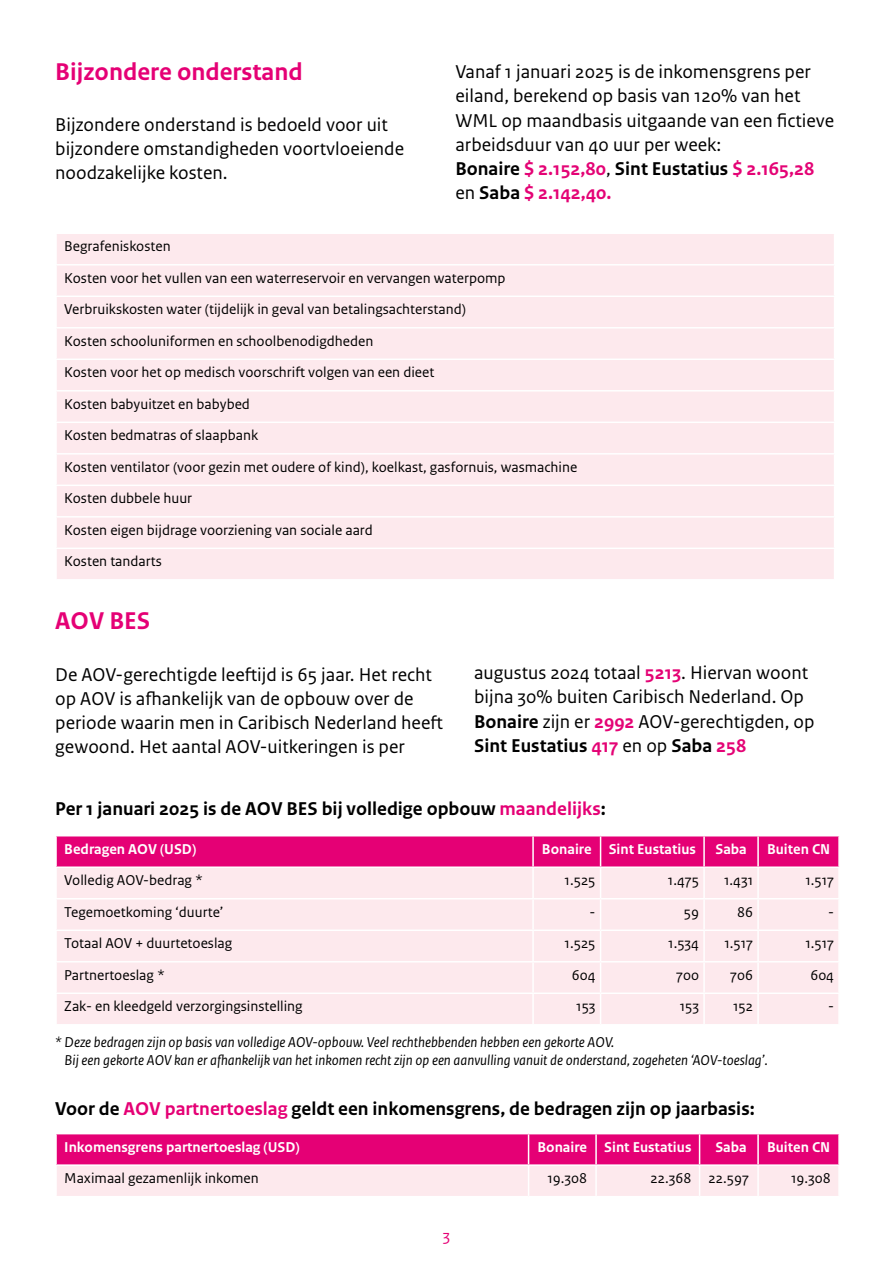
<style>
.page{position:relative;width:893px;height:1263px;background:#fff}
.page>*{position:absolute;margin:0;border:0;box-sizing:border-box;transform-origin:0 0}
.t1{font:700 25.5px "Rijksoverheid Sans Text";color:#e50075}
.t2{font:19.5px/24.2px "Rijksoverheid Sans Text";color:#000}
.t3{font:700 19.5px "Rijksoverheid Sans Text";color:#000}
.t4{font:16.5px "Rijksoverheid Sans Text";color:#e50075}
.t5{font:15px/31.5px "Rijksoverheid Sans Text";color:#000}
.t6{font:italic 15px/18px "Rijksoverheid Sans Text";color:#000}
.t7{font:700 15px "Rijksoverheid Sans Text";color:#fff}
.s1{font-weight:700}
.s2{font-weight:700;color:#e40375}
.s3{color:#e50075}
</style>
<div class="page">
<div style="left:57px;top:234px;width:777px;height:345px;background:#fde9ed"></div>
<hr style="left:55px;top:264px;width:780px;height:1px;background:#fff">
<hr style="left:55px;top:295px;width:780px;height:2px;background:#fff">
<hr style="left:55px;top:327px;width:780px;height:1px;background:#fff">
<hr style="left:55px;top:358px;width:780px;height:2px;background:#fff">
<hr style="left:55px;top:390px;width:780px;height:1px;background:#fff">
<hr style="left:55px;top:421px;width:780px;height:2px;background:#fff">
<hr style="left:55px;top:453px;width:780px;height:1px;background:#fff">
<hr style="left:55px;top:484px;width:780px;height:2px;background:#fff">
<hr style="left:55px;top:516px;width:780px;height:1px;background:#fff">
<hr style="left:55px;top:547px;width:780px;height:2px;background:#fff">
<div style="left:57px;top:836px;width:781px;height:30px;background:#e50075"></div>
<div style="left:57px;top:868px;width:781px;height:156px;background:#fde9ed"></div>
<hr style="left:532px;top:836px;width:2px;height:30px;background:#fff">
<hr style="left:600px;top:836px;width:1px;height:30px;background:#fff">
<hr style="left:703px;top:836px;width:2px;height:30px;background:#fff">
<hr style="left:757px;top:836px;width:2px;height:30px;background:#fff">
<hr style="left:532px;top:868px;width:2px;height:30px;background:#fff">
<hr style="left:600px;top:868px;width:1px;height:30px;background:#fff">
<hr style="left:703px;top:868px;width:2px;height:30px;background:#fff">
<hr style="left:757px;top:868px;width:2px;height:30px;background:#fff">
<hr style="left:55px;top:898px;width:478px;height:1px;background:#fff">
<hr style="left:533px;top:898px;width:68px;height:1px;background:#fff">
<hr style="left:532px;top:899px;width:2px;height:30px;background:#fff">
<hr style="left:601px;top:898px;width:103px;height:1px;background:#fff">
<hr style="left:600px;top:899px;width:1px;height:30px;background:#fff">
<hr style="left:704px;top:898px;width:54px;height:1px;background:#fff">
<hr style="left:703px;top:899px;width:2px;height:30px;background:#fff">
<hr style="left:758px;top:898px;width:82px;height:1px;background:#fff">
<hr style="left:757px;top:899px;width:2px;height:30px;background:#fff">
<hr style="left:55px;top:929px;width:478px;height:2px;background:#fff">
<hr style="left:533px;top:929px;width:68px;height:2px;background:#fff">
<hr style="left:532px;top:931px;width:2px;height:30px;background:#fff">
<hr style="left:601px;top:929px;width:103px;height:2px;background:#fff">
<hr style="left:600px;top:931px;width:1px;height:30px;background:#fff">
<hr style="left:704px;top:929px;width:54px;height:2px;background:#fff">
<hr style="left:703px;top:931px;width:2px;height:30px;background:#fff">
<hr style="left:758px;top:929px;width:82px;height:2px;background:#fff">
<hr style="left:757px;top:931px;width:2px;height:30px;background:#fff">
<hr style="left:55px;top:961px;width:478px;height:1px;background:#fff">
<hr style="left:533px;top:961px;width:68px;height:1px;background:#fff">
<hr style="left:532px;top:962px;width:2px;height:30px;background:#fff">
<hr style="left:601px;top:961px;width:103px;height:1px;background:#fff">
<hr style="left:600px;top:962px;width:1px;height:30px;background:#fff">
<hr style="left:704px;top:961px;width:54px;height:1px;background:#fff">
<hr style="left:703px;top:962px;width:2px;height:30px;background:#fff">
<hr style="left:758px;top:961px;width:82px;height:1px;background:#fff">
<hr style="left:757px;top:962px;width:2px;height:30px;background:#fff">
<hr style="left:55px;top:992px;width:478px;height:2px;background:#fff">
<hr style="left:533px;top:992px;width:68px;height:2px;background:#fff">
<hr style="left:532px;top:994px;width:2px;height:30px;background:#fff">
<hr style="left:601px;top:992px;width:103px;height:2px;background:#fff">
<hr style="left:600px;top:994px;width:1px;height:30px;background:#fff">
<hr style="left:704px;top:992px;width:54px;height:2px;background:#fff">
<hr style="left:703px;top:994px;width:2px;height:30px;background:#fff">
<hr style="left:758px;top:992px;width:82px;height:2px;background:#fff">
<hr style="left:757px;top:994px;width:2px;height:30px;background:#fff">
<svg style="left:57px;top:1134px;width:781px;height:62px;background:#f176b2"></svg>
<hr style="left:528px;top:1134px;width:1px;height:30px;background:#fff">
<hr style="left:595px;top:1134px;width:2px;height:30px;background:#fff">
<hr style="left:699px;top:1134px;width:1px;height:30px;background:#fff">
<hr style="left:757px;top:1134px;width:2px;height:30px;background:#fff">
<hr style="left:55px;top:1164px;width:474px;height:2px;background:#fff">
<hr style="left:529px;top:1164px;width:67px;height:2px;background:#fff">
<hr style="left:528px;top:1166px;width:1px;height:30px;background:#fff">
<hr style="left:596px;top:1164px;width:104px;height:2px;background:#fff">
<hr style="left:595px;top:1166px;width:2px;height:30px;background:#fff">
<hr style="left:700px;top:1164px;width:58px;height:2px;background:#fff">
<hr style="left:699px;top:1166px;width:1px;height:30px;background:#fff">
<hr style="left:758px;top:1164px;width:82px;height:2px;background:#fff">
<hr style="left:757px;top:1166px;width:2px;height:30px;background:#fff">
<h1 class="t1" style="left:55px;top:57px;width:249px">Bijzondere onderstand</h1>
<h2 class="t2" style="left:55px;top:113px;width:350px">Bijzondere onderstand is bedoeld voor uit bijzondere omstandigheden voortvloeiende noodzakelijke kosten.</h2>
<h2 class="t2" style="left:455px;top:60px;width:380px">Vanaf 1 januari 2025 is de inkomensgrens per eiland, berekend op basis van 120% van het WML op maandbasis uitgaande van een fictieve arbeidsduur van 40 uur per week:<br><span class="s1">Bonaire</span> <span class="s2">$ 2.152,80</span>, <span class="s1">Sint Eustatius</span> <span class="s2">$ 2.165,28 </span>en <span class="s1">Saba</span> <span class="s2">$ 2.142,40.</span></h2>
<p class="t5" style="left:64px;top:231px;width:515px">Begrafeniskosten<br>Kosten voor het vullen van een waterreservoir en vervangen waterpomp Verbruikskosten water (tijdelijk in geval van betalingsachterstand)<br>Kosten schooluniformen en schoolbenodigdheden<br>Kosten voor het op medisch voorschrift volgen van een dieet<br>Kosten babyuitzet en babybed<br>Kosten bedmatras of slaapbank<br>Kosten ventilator (voor gezin met oudere of kind), koelkast, gasfornuis, wasmachine Kosten dubbele huur<br>Kosten eigen bijdrage voorziening van sociale aard<br>Kosten tandarts</p>
<h1 class="t1" style="left:55px;top:607px;width:96px">AOV BES</h1>
<h2 class="t2" style="left:55px;top:662px;width:389px">De AOV-gerechtigde leeftijd is 65 jaar. Het recht op AOV is afhankelijk van de opbouw over de periode waarin men in Caribisch Nederland heeft gewoond. Het aantal AOV-uitkeringen is per</h2>
<h2 class="t2" style="left:474px;top:661px;width:342px">augustus 2024 totaal <span class="s2">5213</span>. Hiervan woont bijna 30% buiten Caribisch Nederland. Op <span class="s1">Bonaire</span> zijn er <span class="s2">2992</span> AOV-gerechtigden, op <span class="s1">Sint Eustatius</span> <span class="s2">417</span> en op <span class="s1">Saba</span> <span class="s2">258</span></h2>
<h2 class="t3" style="left:55px;top:798px;width:552px">Per 1 januari 2025 is de AOV BES bij volledige opbouw <span class="s3">maandelijks</span>:</h2>
<p class="t7" style="left:64px;top:840px;width:133px">Bedragen AOV (USD)</p>
<p class="t7" style="left:542px;top:840px;width:155px">Bonaire Sint Eustatius</p>
<p class="t7" style="left:715px;top:840px;width:33px">Saba</p>
<p class="t7" style="left:767px;top:840px;width:65px">Buiten CN</p>
<p class="t5" style="left:64px;top:865px;width:140px">Volledig AOV-bedrag *</p>
<p class="t5" style="left:565px;top:865px;width:32px">1.525</p>
<p class="t5" style="left:668px;top:865px;width:33px">1.475</p>
<p class="t5" style="left:724px;top:865px;width:31px">1.431</p>
<p class="t5" style="left:805px;top:865px;width:30px">1.517</p>
<p class="t5" style="left:64px;top:896px;width:161px">Tegemoetkoming ‘duurte’</p>
<p class="t5" style="left:590px;top:896px;width:7px">-</p>
<p class="t5" style="left:684px;top:896px;width:17px">59</p>
<p class="t5" style="left:737px;top:896px;width:17px">86</p>
<p class="t5" style="left:828px;top:896px;width:7px">-</p>
<p class="t5" style="left:64px;top:928px;width:169px">Totaal AOV + duurtetoeslag</p>
<p class="t5" style="left:565px;top:928px;width:32px">1.525</p>
<p class="t5" style="left:668px;top:928px;width:32px">1.534</p>
<p class="t5" style="left:724px;top:928px;width:30px">1.517</p>
<p class="t5" style="left:805px;top:928px;width:30px">1.517</p>
<p class="t5" style="left:64px;top:959px;width:102px">Partnertoeslag *</p>
<p class="t5" style="left:572px;top:959px;width:25px">604</p>
<p class="t5" style="left:676px;top:959px;width:24px">700</p>
<p class="t5" style="left:730px;top:959px;width:24px">706</p>
<p class="t5" style="left:810px;top:959px;width:25px">604</p>
<p class="t5" style="left:64px;top:991px;width:240px">Zak- en kleedgeld verzorgingsinstelling</p>
<p class="t5" style="left:576px;top:991px;width:21px">153</p>
<p class="t5" style="left:680px;top:991px;width:21px">153</p>
<p class="t5" style="left:733px;top:991px;width:22px">152</p>
<p class="t5" style="left:828px;top:991px;width:7px">-</p>
<p class="t6" style="left:65px;top:1033px;width:705px;text-indent:-9px">* Deze bedragen zijn op basis van volledige AOV-opbouw. Veel rechthebbenden hebben een gekorte AOV.<br>Bij een gekorte AOV kan er afhankelijk van het inkomen recht zijn op een aanvulling vanuit de onderstand, zogeheten ‘AOV-toeslag’.</p>
<h2 class="t3" style="left:55px;top:1097px;width:701px">Voor de <span class="s3">AOV partnertoeslag</span> geldt een inkomensgrens, de bedragen zijn op jaarbasis:</h2>
<p class="t7" style="left:64px;top:1138px;width:237px">Inkomensgrens partnertoeslag (USD)</p>
<p class="t7" style="left:537px;top:1138px;width:155px">Bonaire Sint Eustatius</p>
<p class="t7" style="left:715px;top:1138px;width:33px">Saba</p>
<p class="t7" style="left:767px;top:1138px;width:65px">Buiten CN</p>
<p class="t5" style="left:64px;top:1163px;width:196px">Maximaal gezamenlijk inkomen</p>
<p class="t5" style="left:547px;top:1163px;width:41px">19.308</p>
<p class="t5" style="left:650px;top:1163px;width:100px">22.368 22.597</p>
<p class="t5" style="left:791px;top:1163px;width:41px">19.308</p>
<p class="t4" style="left:443px;top:1226px;width:9px">3</p>
</div>
